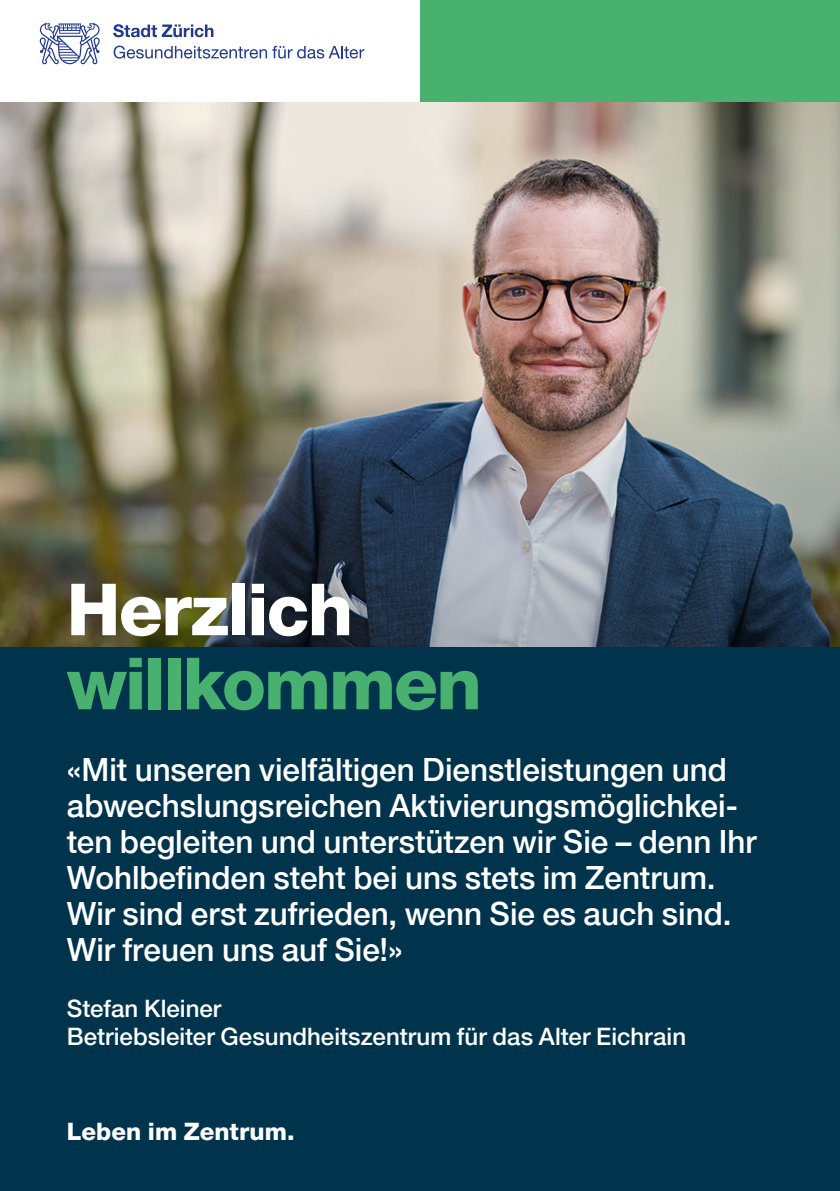
<style>
.page{position:relative;width:840px;height:1191px;background:#fff}
.page>*{position:absolute;margin:0;border:0;box-sizing:border-box;transform-origin:0 0}
.t1{font:800 72px "Helvetica Neue LT Pro";letter-spacing:-.025em;color:#49b170}
.t2{font:800 72px "Helvetica Neue LT Pro";letter-spacing:-.025em;color:#fff}
.t3{font:500 32px/36px "Helvetica Neue LT Pro";color:#fff}
.t4{font:500 24px/28px "Helvetica Neue LT Pro";color:#fff}
.t5{font:800 24px "Helvetica Neue LT Pro";letter-spacing:.005em;color:#fff}
</style>
<div class="page">
<svg style="left:113px;top:46px;width:251px;height:13px"></svg>
<svg style="left:113px;top:24px;width:100px;height:13px"></svg>
<svg style="left:40px;top:23px;width:60px;height:41px"></svg>
<div style="left:420px;top:0;width:419px;height:102px;background:#49b170"></div>
<div style="left:0;top:102px;width:839px;height:1089px;background:#00344d"></div>
<img style="left:0;top:102px;width:839px;height:265px">
<img style="left:0;top:367px;width:839px;height:280px">
<h1 class="t2" style="left:67px;top:567px;width:288px">Herzlich</h1>
<h1 class="t1" style="left:67px;top:641px;width:416px">willkommen</h1>
<p class="t3" style="left:67px;top:751px;width:690px">«Mit unseren vielfältigen Dienstleistungen und abwechslungsreichen Aktivierungsmöglichkei&shy;ten begleiten und unterstützen wir Sie – denn Ihr Wohlbefinden steht bei uns stets im Zentrum.<br>Wir sind erst zufrieden, wenn Sie es auch sind.<br>Wir freuen uns auf Sie!»</p>
<p class="t4" style="left:67px;top:994px;width:620px">Stefan Kleiner<br>Betriebsleiter Gesundheitszentrum für das Alter Eichrain</p>
<p class="t5" style="left:67px;top:1117px;width:229px">Leben im Zentrum.</p>
</div>
